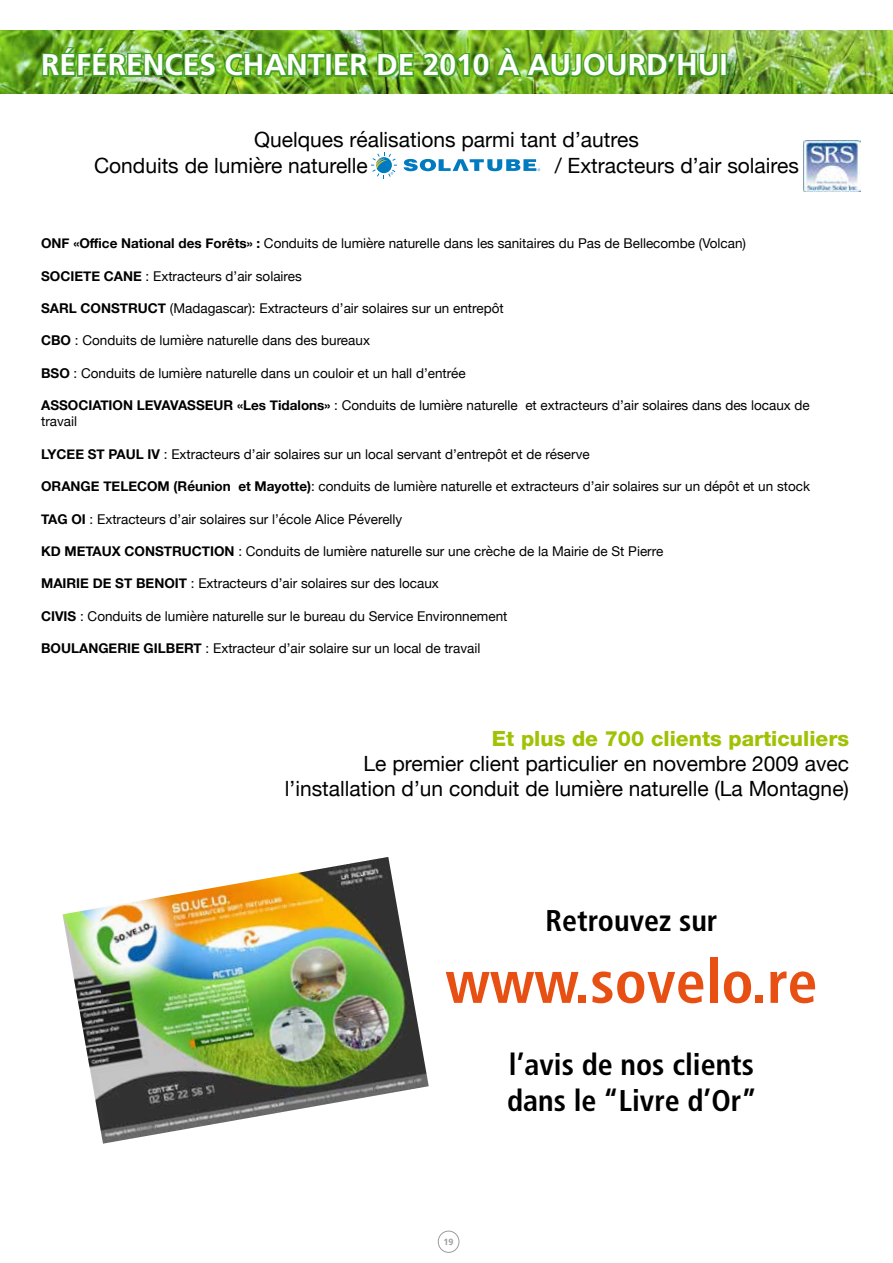
<style>
.page{position:relative;width:893px;height:1263px;background:#fff}
.page>*{position:absolute;margin:0;border:0;box-sizing:border-box;transform-origin:0 0}
.t1{font:700 condensed 60px "Frutiger";color:#e74f13}
.t2{font:700 condensed 30px/36px "Frutiger";color:#000}
.t3{font:700 30px "Frutiger";color:#fff}
.t4{font:21px/25.2px "Helvetica Neue";color:#000;text-align:right}
.t5{font:800 21px "Helvetica Neue";color:#9fc204}
.t6{font:13.5px/16.2px "Helvetica Neue";color:#000}
.t7{font:700 9px "Frutiger";color:#9b9c9e}
.s1{font-weight:700}
</style>
<div class="page">
<img style="left:0;top:31px;width:893px;height:63px">
<img style="left:63px;top:857px;width:366px;height:287px">
<img style="left:40px;top:41px;width:680px;height:42px">
<div style="left:720px;top:53px;width:7px;height:24px;border:3px solid #44a12b"></div>
<svg style="left:371px;top:152px;width:26px;height:26px"></svg>
<svg style="left:404px;top:159px;width:136px;height:12px"></svg>
<img style="left:804px;top:140px;width:56px;height:52px">
<div style="left:438px;top:1231px;width:21px;height:22px;border:1px solid #9b9c9e;border-radius:50%"></div>
<h2 class="t3" style="left:41px;top:47px;width:688px">RÉFÉRENCES CHANTIER DE 2010 À AUJOURD’HUI</h2>
<h3 class="t4" style="left:94px;top:129px;width:546px;text-align:left;text-indent:160px">Quelques réalisations parmi tant d’autres<br>Conduits de lumière naturelle</h3>
<h3 class="t4" style="left:555px;top:154px;width:246px">/ Extracteurs d’air solaires</h3>
<p class="t6" style="left:41px;top:236px;width:706px"><span class="s1">ONF «Office National des Forêts» :</span> Conduits de lumière naturelle dans les sanitaires du Pas de Bellecombe (Volcan)</p>
<p class="t6" style="left:41px;top:268px;width:262px"><span class="s1">SOCIETE CANE</span> : Extracteurs d’air solaires</p>
<p class="t6" style="left:41px;top:301px;width:464px"><span class="s1">SARL CONSTRUCT</span> (Madagascar): Extracteurs d’air solaires sur un entrepôt</p>
<p class="t6" style="left:41px;top:333px;width:330px"><span class="s1">CBO</span> : Conduits de lumière naturelle dans des bureaux</p>
<p class="t6" style="left:41px;top:366px;width:426px"><span class="s1">BSO</span> : Conduits de lumière naturelle dans un couloir et un hall d’entrée</p>
<p class="t6" style="left:41px;top:398px;width:770px"><span class="s1">ASSOCIATION LEVAVASSEUR «Les Tidalons»</span> : Conduits de lumière naturelle et extracteurs d’air solaires dans des locaux de travail</p>
<p class="t6" style="left:41px;top:447px;width:550px"><span class="s1">LYCEE ST PAUL IV</span> : Extracteurs d’air solaires sur un local servant d’entrepôt et de réserve</p>
<p class="t6" style="left:41px;top:479px;width:770px"><span class="s1">ORANGE TELECOM (Réunion et Mayotte)</span>: conduits de lumière naturelle et extracteurs d’air solaires sur un dépôt et un stock</p>
<p class="t6" style="left:41px;top:511px;width:363px"><span class="s1">TAG OI</span> : Extracteurs d’air solaires sur l’école Alice Péverelly</p>
<p class="t6" style="left:41px;top:544px;width:624px"><span class="s1">KD METAUX CONSTRUCTION</span> : Conduits de lumière naturelle sur une crèche de la Mairie de St Pierre</p>
<p class="t6" style="left:41px;top:576px;width:399px"><span class="s1">MAIRIE DE ST BENOIT</span> : Extracteurs d’air solaires sur des locaux</p>
<p class="t6" style="left:41px;top:609px;width:468px"><span class="s1">CIVIS</span> : Conduits de lumière naturelle sur le bureau du Service Environnement</p>
<p class="t6" style="left:41px;top:641px;width:441px"><span class="s1">BOULANGERIE GILBERT</span> : Extracteur d’air solaire sur un local de travail</p>
<h3 class="t5" style="left:492px;top:726px;width:359px">Et plus de 700 clients particuliers</h3>
<h3 class="t4" style="left:285px;top:752px;width:566px">Le premier client particulier en novembre 2009 avec l’installation d’un conduit de lumière naturelle (La Montagne)</h3>
<h2 class="t2" style="left:545px;top:902px;width:173px">Retrouvez sur</h2>
<h1 class="t1" style="left:445px;top:946px;width:374px">www.sovelo.re</h1>
<p class="t7" style="left:444px;top:1237px;width:12px">19</p>
<h2 class="t2" style="left:507px;top:1046px;width:251px">l’avis de nos clients dans le “Livre d’Or”</h2>
</div>
